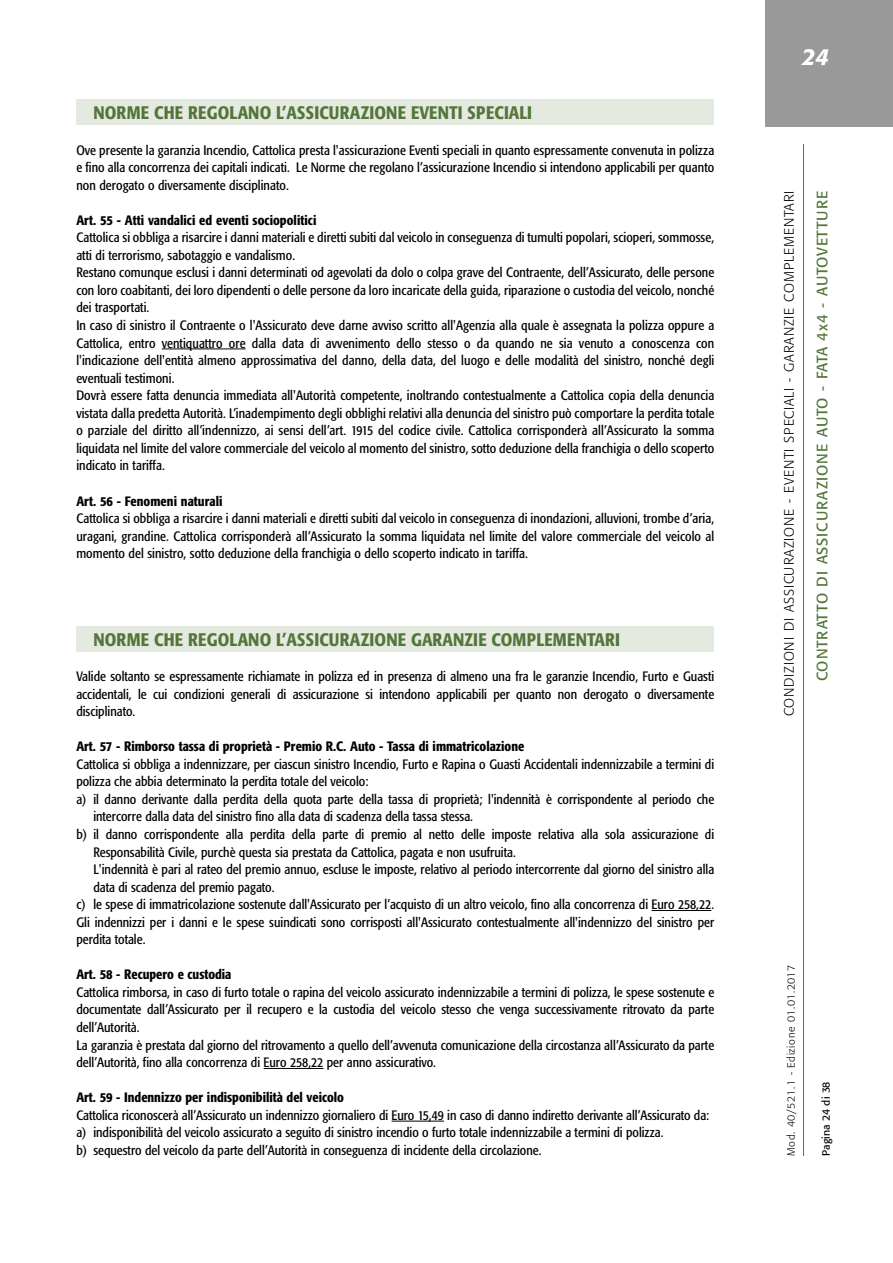
<style>
.page{position:relative;width:893px;height:1263px;background:#fff}
.page>*{position:absolute;margin:0;border:0;box-sizing:border-box;transform-origin:0 0}
.t1{font:italic 500 23.1px "Formata";color:#fff}
.t2{font:500 condensed 18px "Formata";letter-spacing:.01em;color:#54763a}
.t3{font:15px "Formata";letter-spacing:.06em;color:#54763a}
.t4{font:condensed 13.5px/17.5px "Formata";color:#000;text-align:justify}
.t5{font:500 condensed 13.5px "Formata";color:#000}
.t6{font:300 13.5px "Formata";letter-spacing:.06em;color:#000}
.t7{font:300 10.5px "Formata";letter-spacing:.06em;color:#000}
.t8{font:10.5px "Formata";color:#000}
</style>
<div class="page">
<div style="left:76px;top:626px;width:638px;height:26px;background:#e5eae1"></div>
<div style="left:76px;top:100px;width:638px;height:25px;background:#e5eae1"></div>
<div style="left:765px;top:0;width:127px;height:127px;background:#999"></div>
<hr style="left:803px;top:144px;width:1px;height:1012px;background:#54763a">
<hr style="left:162px;top:349px;width:84px;height:1px;background:#000">
<hr style="left:651px;top:910px;width:60px;height:1px;background:#000">
<hr style="left:264px;top:1068px;width:59px;height:1px;background:#000">
<hr style="left:391px;top:1121px;width:53px;height:1px;background:#000">
<h2 class="t2" style="left:93px;top:106px;width:440px">NORME CHE REGOLANO L’ASSICURAZIONE EVENTI SPECIALI</h2>
<p class="t4" style="left:76px;top:142px;width:639px">Ove presente la garanzia Incendio, Cattolica presta l'assicurazione Eventi speciali in quanto espressamente convenuta in polizza e fino alla concorrenza dei capitali indicati. Le Norme che regolano l’assicurazione Incendio si intendono applicabili per quanto non derogato o diversamente disciplinato.</p>
<p class="t5" style="left:76px;top:214px;width:242px">Art. 55 - Atti vandalici ed eventi sociopolitici</p>
<p class="t4" style="left:76px;top:230px;width:639px;text-align:left">Cattolica si obbliga a risarcire i danni materiali e diretti subiti dal veicolo in conseguenza di tumulti popolari, scioperi, sommosse, atti di terrorismo, sabotaggio e vandalismo.<br>Restano comunque esclusi i danni determinati od agevolati da dolo o colpa grave del Contraente, dell’Assicurato, delle persone con loro coabitanti, dei loro dipendenti o delle persone da loro incaricate della guida, riparazione o custodia del veicolo, nonché dei trasportati.<br>In caso di sinistro il Contraente o l'Assicurato deve darne avviso scritto all'Agenzia alla quale è assegnata la polizza oppure a Cattolica, entro ventiquattro ore dalla data di avvenimento dello stesso o da quando ne sia venuto a conoscenza con l'indicazione dell'entità almeno approssimativa del danno, della data, del luogo e delle modalità del sinistro, nonché degli eventuali testimoni.<br>Dovrà essere fatta denuncia immediata all'Autorità competente, inoltrando contestualmente a Cattolica copia della denuncia vistata dalla predetta Autorità. L’inadempimento degli obblighi relativi alla denuncia del sinistro può comportare la perdita totale o parziale del diritto all’indennizzo, ai sensi dell’art. 1915 del codice civile. Cattolica corrisponderà all’Assicurato la somma liquidata nel limite del valore commerciale del veicolo al momento del sinistro, sotto deduzione della franchigia o dello scoperto indicato in tariffa.</p>
<p class="t5" style="left:76px;top:495px;width:148px">Art. 56 - Fenomeni naturali</p>
<p class="t4" style="left:76px;top:511px;width:639px">Cattolica si obbliga a risarcire i danni materiali e diretti subiti dal veicolo in conseguenza di inondazioni, alluvioni, trombe d’aria, uragani, grandine. Cattolica corrisponderà all’Assicurato la somma liquidata nel limite del valore commerciale del veicolo al momento del sinistro, sotto deduzione della franchigia o dello scoperto indicato in tariffa.</p>
<h2 class="t2" style="left:93px;top:632px;width:528px">NORME CHE REGOLANO L’ASSICURAZIONE GARANZIE COMPLEMENTARI</h2>
<p class="t4" style="left:76px;top:669px;width:639px">Valide soltanto se espressamente richiamate in polizza ed in presenza di almeno una fra le garanzie Incendio, Furto e Guasti accidentali, le cui condizioni generali di assicurazione si intendono applicabili per quanto non derogato o diversamente disciplinato.</p>
<p class="t5" style="left:76px;top:741px;width:449px">Art. 57 - Rimborso tassa di proprietà - Premio R.C. Auto - Tassa di immatricolazione</p>
<p class="t4" style="left:76px;top:756px;width:639px">Cattolica si obbliga a indennizzare, per ciascun sinistro Incendio, Furto e Rapina o Guasti Accidentali indennizzabile a termini di</p>
<p class="t4" style="left:76px;top:774px;width:294px">polizza che abbia determinato la perdita totale del veicolo:</p>
<p class="t4" style="left:76px;top:791px;width:639px">a) il danno derivante dalla perdita della quota parte della tassa di proprietà; l'indennità è corrispondente al periodo che</p>
<p class="t4" style="left:93px;top:809px;width:381px">intercorre dalla data del sinistro fino alla data di scadenza della tassa stessa.</p>
<p class="t4" style="left:76px;top:826px;width:639px">b) il danno corrispondente alla perdita della parte di premio al netto delle imposte relativa alla sola assicurazione di</p>
<p class="t4" style="left:93px;top:844px;width:424px">Responsabilità Civile, purchè questa sia prestata da Cattolica, pagata e non usufruita.</p>
<p class="t4" style="left:93px;top:862px;width:622px">L'indennità è pari al rateo del premio annuo, escluse le imposte, relativo al periodo intercorrente dal giorno del sinistro alla</p>
<p class="t4" style="left:93px;top:879px;width:183px">data di scadenza del premio pagato.</p>
<p class="t4" style="left:76px;top:897px;width:639px">c) le spese di immatricolazione sostenute dall'Assicurato per l’acquisto di un altro veicolo, fino alla concorrenza di Euro 258,22.</p>
<p class="t4" style="left:76px;top:914px;width:639px">Gli indennizzi per i danni e le spese suindicati sono corrisposti all'Assicurato contestualmente all'indennizzo del sinistro per</p>
<p class="t4" style="left:76px;top:932px;width:71px">perdita totale.</p>
<p class="t5" style="left:76px;top:969px;width:157px">Art. 58 - Recupero e custodia</p>
<p class="t4" style="left:76px;top:984px;width:639px;text-align:left">Cattolica rimborsa, in caso di furto totale o rapina del veicolo assicurato indennizzabile a termini di polizza, le spese sostenute e documentate dall’Assicurato per il recupero e la custodia del veicolo stesso che venga successivamente ritrovato da parte dell’Autorità.<br>La garanzia è prestata dal giorno del ritrovamento a quello dell’avvenuta comunicazione della circostanza all’Assicurato da parte dell’Autorità, fino alla concorrenza di Euro 258,22 per anno assicurativo.</p>
<p class="t5" style="left:76px;top:1092px;width:269px">Art. 59 - Indennizzo per indisponibilità del veicolo</p>
<p class="t4" style="left:76px;top:1107px;width:634px;text-align:left">Cattolica riconoscerà all’Assicurato un indennizzo giornaliero di Euro 15,49 in caso di danno indiretto derivante all’Assicurato da: a) indisponibilità del veicolo assicurato a seguito di sinistro incendio o furto totale indennizzabile a termini di polizza.<br>b) sequestro del veicolo da parte dell’Autorità in conseguenza di incidente della circolazione.</p>
<h1 class="t1" style="left:802px;top:45px;width:28px">24</h1>
<p class="t6" style="left:783px;top:716px;width:527px;rotate:-90deg">CONDIZIONI DI ASSICURAZIONE - EVENTI SPECIALI - GARANZIE COMPLEMENTARI</p>
<p class="t3" style="left:815px;top:681px;width:492px;rotate:-90deg">CONTRATTO DI ASSICURAZIONE AUTO - FATA 4x4 - AUTOVETTURE</p>
<p class="t7" style="left:786px;top:1156px;width:192px;rotate:-90deg">Mod. 40/521.1 - Edizione 01.01.2017</p>
<p class="t8" style="left:821px;top:1156px;width:76px;rotate:-90deg">Pagina 24 di 38</p>
</div>
